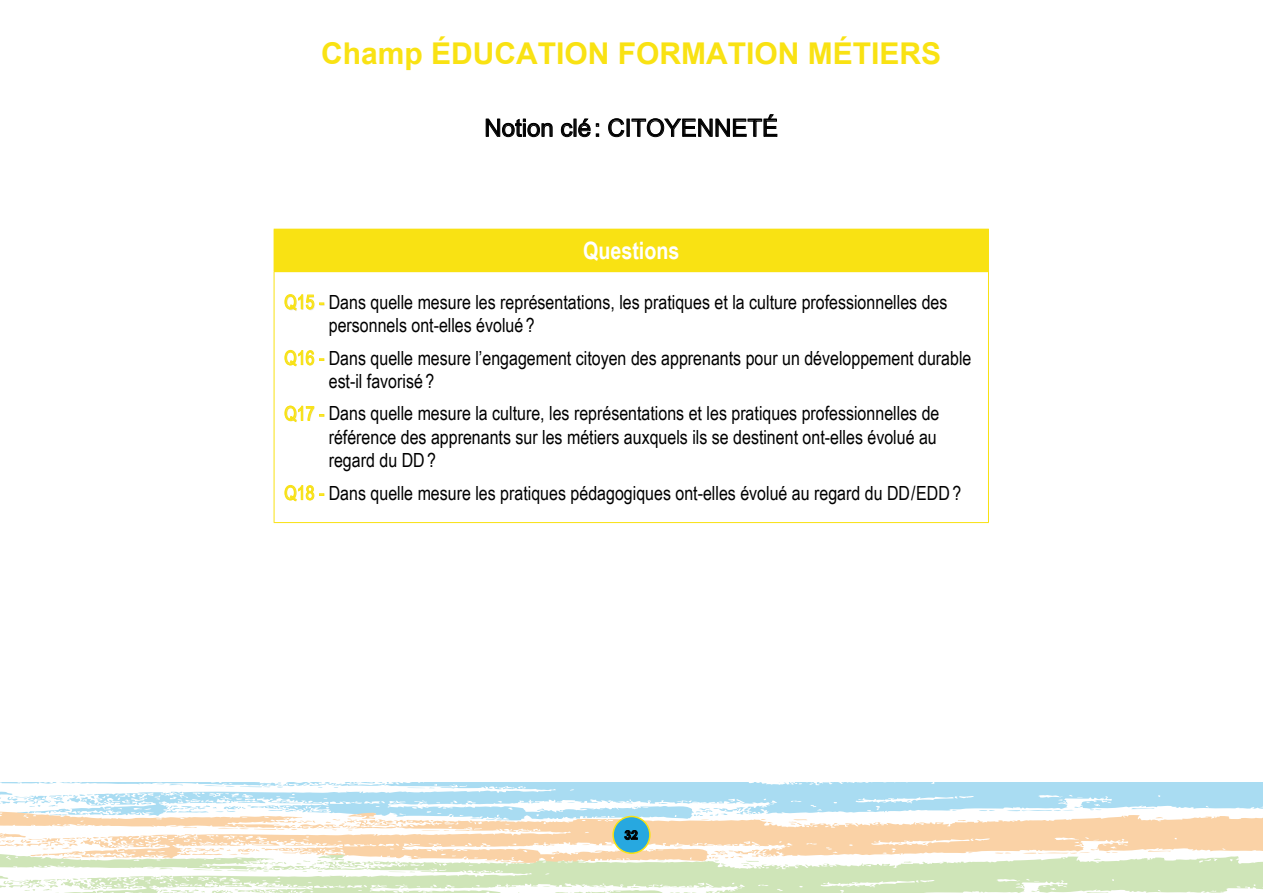
<style>
.page{position:relative;width:1263px;height:893px;background:#fff}
.page>*{position:absolute;margin:0;border:0;box-sizing:border-box;transform-origin:0 0}
.t1{font:700 30px "Arial";color:#f9e213}
.t2{font:24px "Arial";color:#000}
.t3{font:700 24px "Arial Narrow";color:#fff}
.t4{font:19.5px/23.4px "Arial Narrow";color:#000}
.t5{font:700 12px "Century Gothic";color:#000}
.s1{color:#f9e213}
</style>
<div class="page">
<svg style="left:0;top:872px;width:1263px;height:21px;fill:#cfe5b8"></svg>
<svg style="left:0;top:782px;width:1263px;height:27px;fill:#a9dcf2"></svg>
<svg style="left:0;top:809px;width:1263px;height:63px"></svg>
<div style="left:613px;top:816px;width:37px;height:37px;background:#27a8e0;border-radius:50%"></div>
<svg style="left:624px;top:830px;width:14px;height:10px"></svg>
<div style="left:612px;top:816px;width:39px;height:38px;border:2px solid #f9e213;border-radius:50%"></div>
<svg style="left:486px;top:119px;width:67px;height:18px"></svg>
<svg style="left:561px;top:118px;width:38px;height:19px"></svg>
<svg style="left:608px;top:118px;width:17px;height:19px"></svg>
<div style="left:627px;top:119px;width:3px;height:18px;border:1px solid #000"></div>
<svg style="left:631px;top:114px;width:146px;height:23px"></svg>
<div style="left:274px;top:229px;width:714px;height:43px;background:#f9e213"></div>
<hr style="left:274px;top:229px;width:715px;height:1px;background:#f9e213">
<hr style="left:988px;top:230px;width:1px;height:41px;background:#f9e213">
<hr style="left:274px;top:272px;width:1px;height:250px;background:#f9e213">
<hr style="left:274px;top:271px;width:715px;height:1px;background:#f9e213">
<hr style="left:988px;top:272px;width:1px;height:250px;background:#f9e213">
<hr style="left:274px;top:522px;width:715px;height:1px;background:#f9e213">
<svg style="left:285px;top:294px;width:39px;height:16px"></svg>
<svg style="left:285px;top:350px;width:39px;height:16px"></svg>
<svg style="left:285px;top:406px;width:39px;height:16px"></svg>
<svg style="left:285px;top:485px;width:39px;height:16px"></svg>
<h1 class="t1" style="left:321px;top:34px;width:622px">Champ ÉDUCATION FORMATION MÉTIERS</h1>
<p class="t2" style="left:484px;top:112px;width:295px">Notion clé: CITOYENNETÉ</p>
<p class="t3" style="left:583px;top:233px;width:98px">Questions</p>
<p class="t4" style="left:329px;top:289px;width:620px;text-indent:-44px"><span class="s1">Q15 -</span> Dans quelle mesure les représentations, les pratiques et la culture professionnelles des personnels ont-elles évolué ?</p>
<p class="t4" style="left:329px;top:345px;width:644px;text-indent:-44px"><span class="s1">Q16 -</span> Dans quelle mesure l’engagement citoyen des apprenants pour un développement durable est-il favorisé ?</p>
<p class="t4" style="left:329px;top:401px;width:612px;text-indent:-44px"><span class="s1">Q17 -</span> Dans quelle mesure la culture, les représentations et les pratiques professionnelles de référence des apprenants sur les métiers auxquels ils se destinent ont-elles évolué au regard du DD?</p>
<p class="t4" style="left:284px;top:480px;width:678px"><span class="s1">Q18 -</span> Dans quelle mesure les pratiques pédagogiques ont-elles évolué au regard du DD/EDD?</p>
<p class="t5" style="left:624px;top:826px;width:15px">32</p>
</div>
